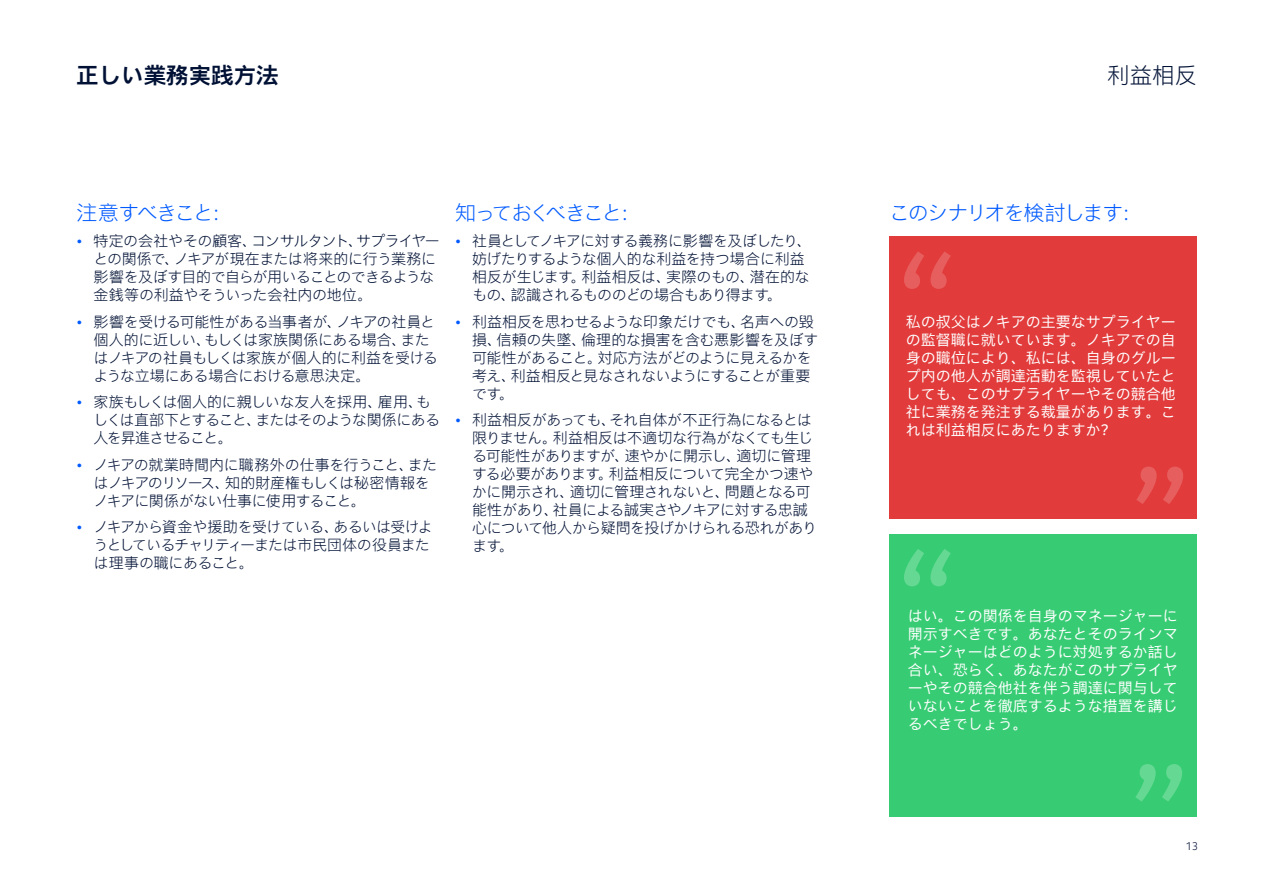
<style>
.page{position:relative;width:1263px;height:893px;background:#fff}
.page>*{position:absolute;margin:0;border:0;box-sizing:border-box;transform-origin:0 0}
.t1{font:700 22.5px "Nokia Pure Headline Chinese";color:#001135}
.t2{font:300 22.5px "Nokia Pure Headline Chinese";color:#001135}
.t3{font:300 21px "Nokia Pure Headline Chinese";letter-spacing:-.08em;color:#005aff}
.t4{font:300 21px "Nokia Pure Headline Chinese";letter-spacing:-.13em;color:#005aff}
.t5{font:300 15px/18px "Nokia Pure Headline Chinese";letter-spacing:-.035em;color:#001135}
.t6{font:15px/18px "Nokia Pure Headline Chinese";color:#fff;text-align:justify}
.t7{font:300 15px/18px "Nokia Pure Headline Chinese";letter-spacing:-.055em;color:#001135}
.t8{font:300 11.25px "Nokia Pure Headline Chinese";color:#001135}
.s1{font-size:13.5px;color:#005aff}
</style>
<div class="page">
<div style="left:889px;top:534px;width:308px;height:282px;background:#37cc73"></div>
<svg style="left:1135px;top:764px;width:47px;height:37px"></svg>
<svg style="left:904px;top:549px;width:47px;height:37px"></svg>
<div style="left:889px;top:237px;width:308px;height:282px;background:#e23b3b"></div>
<svg style="left:1136px;top:467px;width:47px;height:37px"></svg>
<svg style="left:904px;top:251px;width:47px;height:38px"></svg>
<h1 class="t1" style="left:76px;top:61px;width:204px">正しい業務実践方法</h1>
<h2 class="t3" style="left:77px;top:199px;width:157px">注意すべきこと：</h2>
<p class="t5" style="left:94px;top:232px;width:348px;text-indent:-17px"><span class="s1">•</span> 特定の会社やその顧客、コンサルタント、サプライヤーとの関係で、ノキアが現在または将来的に行う業務に影響を及ぼす目的で自らが用いることのできるような金銭等の利益やそういった会社内の地位。</p>
<p class="t5" style="left:94px;top:312px;width:346px;text-indent:-17px"><span class="s1">•</span> 影響を受ける可能性がある当事者が、ノキアの社員と個人的に近しい、もしくは家族関係にある場合、またはノキアの社員もしくは家族が個人的に利益を受けるような立場にある場合における意思決定。</p>
<p class="t7" style="left:94px;top:393px;width:348px;text-indent:-17px"><span class="s1">•</span> 家族もしくは個人的に親しいな友人を採用、雇用、もしくは直部下とすること、またはそのような関係にある人を昇進させること。</p>
<p class="t5" style="left:94px;top:455px;width:345px;text-indent:-17px"><span class="s1">•</span> ノキアの就業時間内に職務外の仕事を行うこと、またはノキアのリソース、知的財産権もしくは秘密情報をノキアに関係がない仕事に使用すること。</p>
<p class="t5" style="left:94px;top:518px;width:341px;text-indent:-17px"><span class="s1">•</span> ノキアから資金や援助を受けている、あるいは受けようとしているチャリティーまたは市民団体の役員または理事の職にあること。</p>
<h2 class="t4" style="left:455px;top:199px;width:187px">知っておくべきこと：</h2>
<p class="t5" style="left:472px;top:232px;width:341px;text-indent:-17px"><span class="s1">•</span> 社員としてノキアに対する義務に影響を及ぼしたり、妨げたりするような個人的な利益を持つ場合に利益相反が生じます。利益相反は、実際のもの、潜在的なもの、認識されるもののどの場合もあり得ます。</p>
<p class="t5" style="left:472px;top:312px;width:348px;text-indent:-17px"><span class="s1">•</span> 利益相反を思わせるような印象だけでも、名声への毀損、信頼の失墜、倫理的な損害を含む悪影響を及ぼす可能性があること。対応方法がどのように見えるかを考え、利益相反と見なされないようにすることが重要です。</p>
<p class="t5" style="left:472px;top:411px;width:346px;text-indent:-17px"><span class="s1">•</span> 利益相反があっても、それ自体が不正行為になるとは限りません。利益相反は不適切な行為がなくても生じる可能性がありますが、速やかに開示し、適切に管理する必要があります。利益相反について完全かつ速やかに開示され、適切に管理されないと、問題となる可能性があり、社員による誠実さやノキアに対する忠誠心について他人から疑問を投げかけられる恐れがあります。</p>
<h1 class="t2" style="left:1107px;top:60px;width:91px">利益相反</h1>
<h2 class="t3" style="left:889px;top:199px;width:254px">このシナリオを検討します：</h2>
<p class="t6" style="left:906px;top:313px;width:271px">私の叔父はノキアの主要なサプライヤーの監督職に就いています。ノキアでの自身の職位により、私には、自身のグループ内の他人が調達活動を監視していたとしても、このサプライヤーやその競合他社に業務を発注する裁量があります。これは利益相反にあたりますか?</p>
<p class="t6" style="left:908px;top:607px;width:271px">はい。この関係を自身のマネージャーに開示すべきです。あなたとそのラインマネージャーはどのように対処するか話し合い、恐らく、あなたがこのサプライヤーやその競合他社を伴う調達に関与していないことを徹底するような措置を講じるべきでしょう。</p>
<p class="t8" style="left:1185px;top:839px;width:14px">13</p>
</div>
